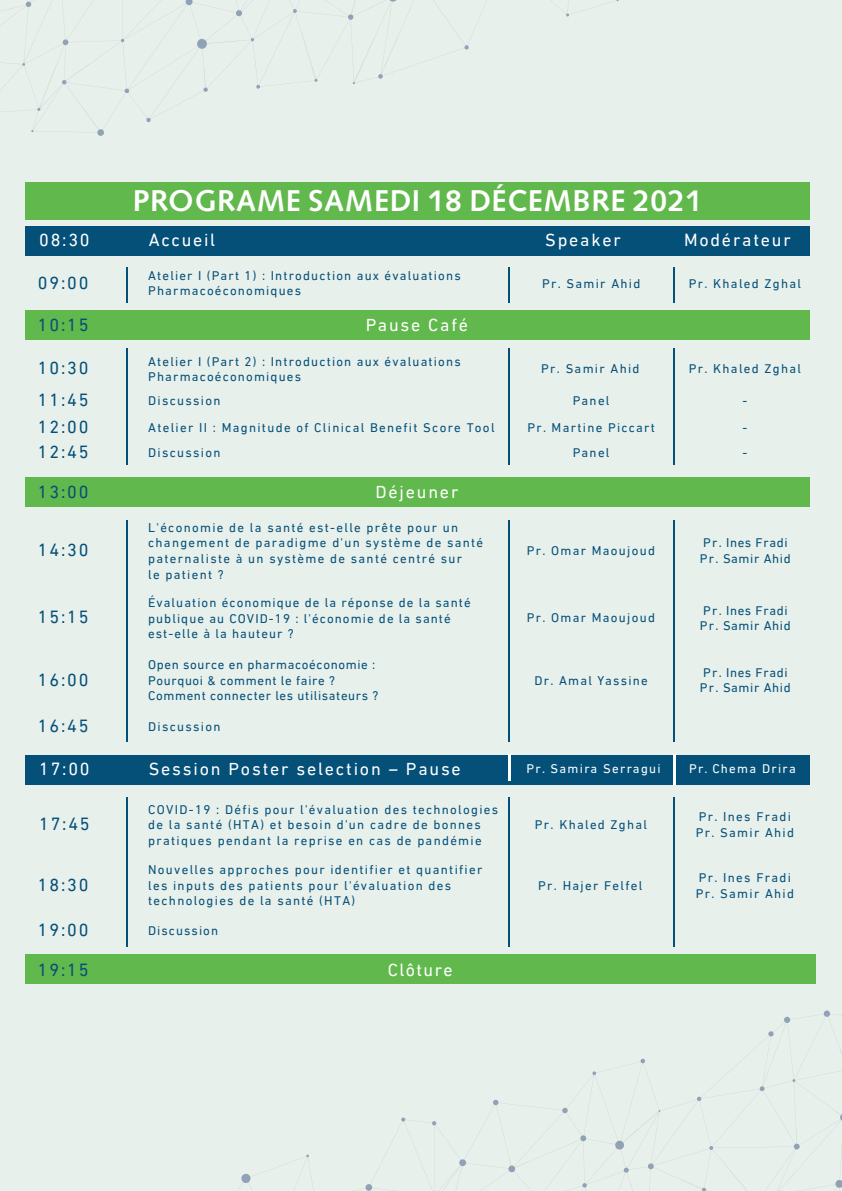
<style>
.page{position:relative;width:842px;height:1191px;background:#e8f0ec}
.page>*{position:absolute;margin:0;border:0;box-sizing:border-box;transform-origin:0 0}
.t1{font:700 33px "Bahij Badiya";letter-spacing:.02em;color:#fff}
.t2{font:18px "DIN Next LT Arabic";letter-spacing:.1em;color:#fff}
.t3{font:18px "DIN Next LT Arabic";letter-spacing:.1em;color:#055078}
.t4{font:18px "DIN Next LT Arabic";letter-spacing:.08em;color:#fff}
.t5{font:13px/15.6px "DIN Next LT Arabic";letter-spacing:.1em;color:#055078}
.t6{font:13px/15.6px "DIN Next LT Arabic";letter-spacing:.08em;color:#055078}
.t7{font:13px/15.6px "DIN Next LT Arabic";letter-spacing:.05em;color:#055078}
.t8{font:13px/15.6px "DIN Next LT Arabic";letter-spacing:.045em;color:#055078}
.t9{font:13px "DIN Next LT Arabic";letter-spacing:.1em;color:#fff}
</style>
<div class="page">
<svg style="left:237px;top:1154px;width:72px;height:37px"></svg>
<svg style="left:365px;top:1010px;width:477px;height:181px"></svg>
<svg style="left:0;top:0;width:487px;height:136px"></svg>
<svg style="left:550px;top:0;width:68px;height:16px"></svg>
<div style="left:26px;top:226px;width:784px;height:30px;background:#055078"></div>
<div style="left:26px;top:182px;width:784px;height:37px;background:#61b84c"></div>
<div style="left:26px;top:310px;width:784px;height:30px;background:#61b84c"></div>
<div style="left:26px;top:754px;width:784px;height:30px;background:#055078"></div>
<div style="left:26px;top:477px;width:784px;height:30px;background:#61b84c"></div>
<div style="left:26px;top:953px;width:790px;height:30px;background:#61b84c"></div>
<hr style="left:126px;top:267px;width:1px;height:35px;background:#055078">
<hr style="left:508px;top:267px;width:1px;height:35px;background:#055078">
<hr style="left:674px;top:267px;width:1px;height:35px;background:#055078">
<hr style="left:126px;top:349px;width:1px;height:116px;background:#055078">
<hr style="left:508px;top:349px;width:1px;height:116px;background:#055078">
<hr style="left:674px;top:349px;width:1px;height:116px;background:#055078">
<hr style="left:126px;top:520px;width:1px;height:221px;background:#055078">
<hr style="left:508px;top:520px;width:1px;height:221px;background:#055078">
<hr style="left:674px;top:520px;width:1px;height:221px;background:#055078">
<hr style="left:126px;top:797px;width:1px;height:149px;background:#055078">
<hr style="left:508px;top:797px;width:1px;height:149px;background:#055078">
<hr style="left:674px;top:797px;width:1px;height:149px;background:#055078">
<hr style="left:508px;top:754px;width:2px;height:26px;background:#fff">
<hr style="left:673px;top:753px;width:2px;height:31px;background:#fff">
<h2 class="t2" style="left:39px;top:229px;width:52px">08:30</h2>
<h2 class="t3" style="left:38px;top:272px;width:52px">09:00</h2>
<h2 class="t3" style="left:38px;top:314px;width:52px">10:15</h2>
<h1 class="t1" style="left:133px;top:181px;width:571px">PROGRAME SAMEDI 18 DÉCEMBRE 2021</h1>
<h2 class="t2" style="left:149px;top:230px;width:68px">Accueil</h2>
<h2 class="t2" style="left:545px;top:229px;width:77px">Speaker</h2>
<h2 class="t2" style="left:684px;top:229px;width:108px">Modérateur</h2>
<p class="t5" style="left:148px;top:267px;width:314px">Atelier I (Part 1) : Introduction aux évaluations<br>Pharmacoéconomiques</p>
<p class="t5" style="left:542px;top:275px;width:100px">Pr. Samir Ahid</p>
<p class="t5" style="left:689px;top:275px;width:114px">Pr. Khaled Zghal</p>
<h2 class="t2" style="left:366px;top:314px;width:104px">Pause Café</h2>
<h2 class="t3" style="left:38px;top:358px;width:52px">10:30</h2>
<p class="t5" style="left:148px;top:353px;width:314px">Atelier I (Part 2) : Introduction aux évaluations<br>Pharmacoéconomiques</p>
<p class="t5" style="left:541px;top:361px;width:100px">Pr. Samir Ahid</p>
<h2 class="t3" style="left:38px;top:389px;width:52px">11:45</h2>
<p class="t5" style="left:148px;top:393px;width:74px">Discussion</p>
<p class="t5" style="left:573px;top:393px;width:38px">Panel</p>
<p class="t5" style="left:689px;top:361px;width:114px">Pr. Khaled Zghal</p>
<p class="t5" style="left:743px;top:393px;width:6px">-</p>
<h2 class="t3" style="left:38px;top:416px;width:52px">12:00</h2>
<p class="t5" style="left:148px;top:415px;width:348px;line-height:24.7px">Atelier II : Magnitude of Clinical Benefit Score Tool<br>Discussion</p>
<h2 class="t3" style="left:38px;top:441px;width:52px">12:45</h2>
<h2 class="t3" style="left:38px;top:481px;width:52px">13:00</h2>
<h2 class="t2" style="left:376px;top:481px;width:84px">Déjeuner</h2>
<h2 class="t3" style="left:38px;top:539px;width:52px">14:30</h2>
<h2 class="t3" style="left:38px;top:607px;width:52px">15:15</h2>
<h2 class="t3" style="left:38px;top:669px;width:52px">16:00</h2>
<h2 class="t3" style="left:38px;top:715px;width:52px">16:45</h2>
<h2 class="t2" style="left:39px;top:758px;width:52px">17:00</h2>
<h2 class="t3" style="left:39px;top:813px;width:52px">17:45</h2>
<h2 class="t3" style="left:38px;top:874px;width:52px">18:30</h2>
<h2 class="t3" style="left:38px;top:919px;width:52px">19:00</h2>
<p class="t5" style="left:148px;top:519px;width:337px">L'économie de la santé est-elle prête pour un changement de paradigme d'un système de santé paternaliste à un système de santé centré sur<br>le patient ?</p>
<p class="t6" style="left:148px;top:595px;width:324px">Évaluation économique de la réponse de la santé publique au COVID-19 : l'économie de la santé est-elle à la hauteur ?</p>
<p class="t7" style="left:148px;top:656px;width:232px">Open source en pharmacoéconomie :<br>Pourquoi &amp; comment le faire ?<br>Comment connecter les utilisateurs ?</p>
<p class="t5" style="left:148px;top:718px;width:74px">Discussion</p>
<h2 class="t2" style="left:149px;top:758px;width:314px">Session Poster selection – Pause</h2>
<p class="t5" style="left:148px;top:801px;width:352px">COVID-19 : Défis pour l'évaluation des technologies de la santé (HTA) et besoin d'un cadre de bonnes pratiques pendant la reprise en cas de pandémie</p>
<p class="t5" style="left:148px;top:862px;width:336px">Nouvelles approches pour identifier et quantifier les inputs des patients pour l'évaluation des technologies de la santé (HTA)</p>
<p class="t6" style="left:148px;top:922px;width:71px">Discussion</p>
<h2 class="t3" style="left:38px;top:959px;width:52px">19:15</h2>
<h2 class="t4" style="left:388px;top:959px;width:67px">Clôture</h2>
<p class="t5" style="left:527px;top:420px;width:129px">Pr. Martine Piccart</p>
<p class="t5" style="left:742px;top:420px;width:6px">-</p>
<p class="t5" style="left:573px;top:444px;width:38px">Panel</p>
<p class="t5" style="left:743px;top:444px;width:6px">-</p>
<p class="t5" style="left:527px;top:543px;width:130px">Pr. Omar Maoujoud</p>
<p class="t5" style="left:527px;top:610px;width:130px">Pr. Omar Maoujoud</p>
<p class="t5" style="left:534px;top:672px;width:115px">Dr. Amal Yassine</p>
<p class="t8" style="left:700px;top:535px;width:92px">Pr. Ines Fradi<br>Pr. Samir Ahid</p>
<p class="t8" style="left:700px;top:602px;width:92px">Pr. Ines Fradi<br>Pr. Samir Ahid</p>
<p class="t8" style="left:700px;top:664px;width:92px">Pr. Ines Fradi<br>Pr. Samir Ahid</p>
<p class="t9" style="left:526px;top:761px;width:136px">Pr. Samira Serragui</p>
<p class="t9" style="left:689px;top:761px;width:108px">Pr. Chema Drira</p>
<p class="t5" style="left:696px;top:809px;width:100px">Pr. Ines Fradi<br>Pr. Samir Ahid</p>
<p class="t5" style="left:696px;top:869px;width:100px">Pr. Ines Fradi<br>Pr. Samir Ahid</p>
<p class="t5" style="left:535px;top:817px;width:114px">Pr. Khaled Zghal</p>
<p class="t5" style="left:538px;top:877px;width:106px">Pr. Hajer Felfel</p>
</div>
